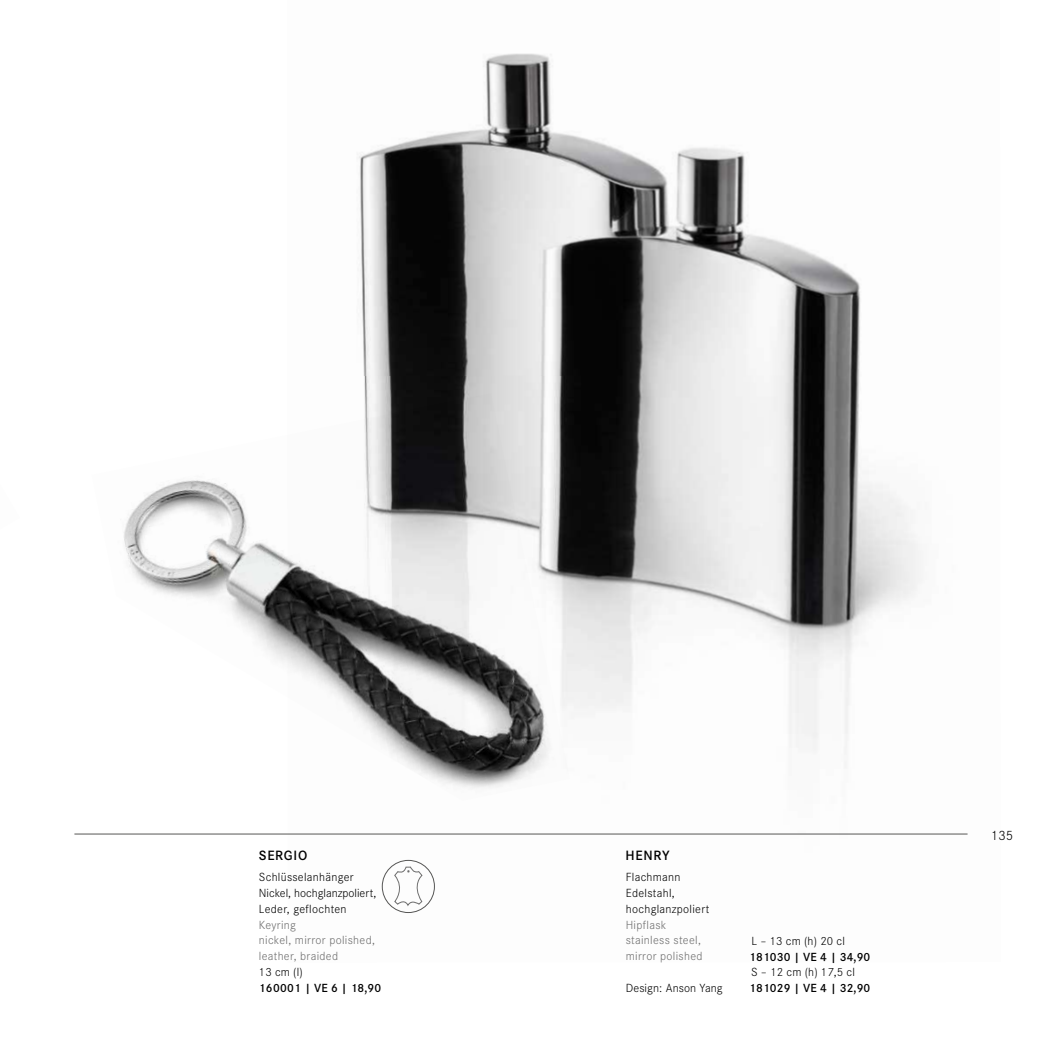
<style>
.page{position:relative;width:1042px;height:1042px;background:#fff}
.page>*{position:absolute;margin:0;border:0;box-sizing:border-box;transform-origin:0 0}
.t1{font:600 14px "Corporate S Pro";letter-spacing:.05em;color:#000}
.t2{font:300 14px "Corporate S Pro";color:#000}
.t3{font:300 12.25px/15.8px "Corporate S Pro";letter-spacing:.025em;color:#000}
.t4{font:300 12.25px/15.8px "Corporate S Pro";letter-spacing:.025em;color:#6e6e6e}
.t5{font:600 12.25px "Corporate S Pro";letter-spacing:.01em;color:#000}
</style>
<div class="page">
<img style="left:287px;top:53px;width:681px;height:860px">
<hr style="left:74px;top:833px;width:893px;height:1px;background:#565655">
<img style="left:124px;top:393px;width:446px;height:407px">
<svg style="left:394px;top:866px;width:28px;height:39px"></svg>
<div style="left:382px;top:860px;width:53px;height:53px;border:1px solid #565655;border-radius:50%"></div>
<p class="t1" style="left:259px;top:848px;width:50px">SERGIO</p>
<p class="t3" style="left:259px;top:869px;width:119px">Schlüsselanhänger<br>Nickel, hochglanzpoliert,<br>Leder, geflochten</p>
<p class="t4" style="left:259px;top:917px;width:118px">Keyring<br>nickel, mirror polished, leather, braided</p>
<p class="t3" style="left:259px;top:964px;width:45px">13 cm (l)</p>
<p class="t5" style="left:259px;top:981px;width:124px">160001 | VE 6 | 18,90</p>
<p class="t1" style="left:625px;top:848px;width:45px">HENRY</p>
<p class="t3" style="left:626px;top:869px;width:85px">Flachmann<br>Edelstahl, hochglanzpoliert</p>
<p class="t4" style="left:626px;top:917px;width:78px">Hipflask stainless steel, mirror polished</p>
<p class="t3" style="left:626px;top:980px;width:99px">Design: Anson Yang</p>
<p class="t3" style="left:751px;top:933px;width:95px">L – 13 cm (h) 20 cl</p>
<p class="t5" style="left:749px;top:950px;width:123px">181030 | VE 4 | 34,90</p>
<p class="t3" style="left:751px;top:964px;width:105px">S – 12 cm (h) 17,5 cl</p>
<p class="t5" style="left:749px;top:981px;width:123px">181029 | VE 4 | 32,90</p>
<p class="t2" style="left:991px;top:828px;width:24px">135</p>
</div>
